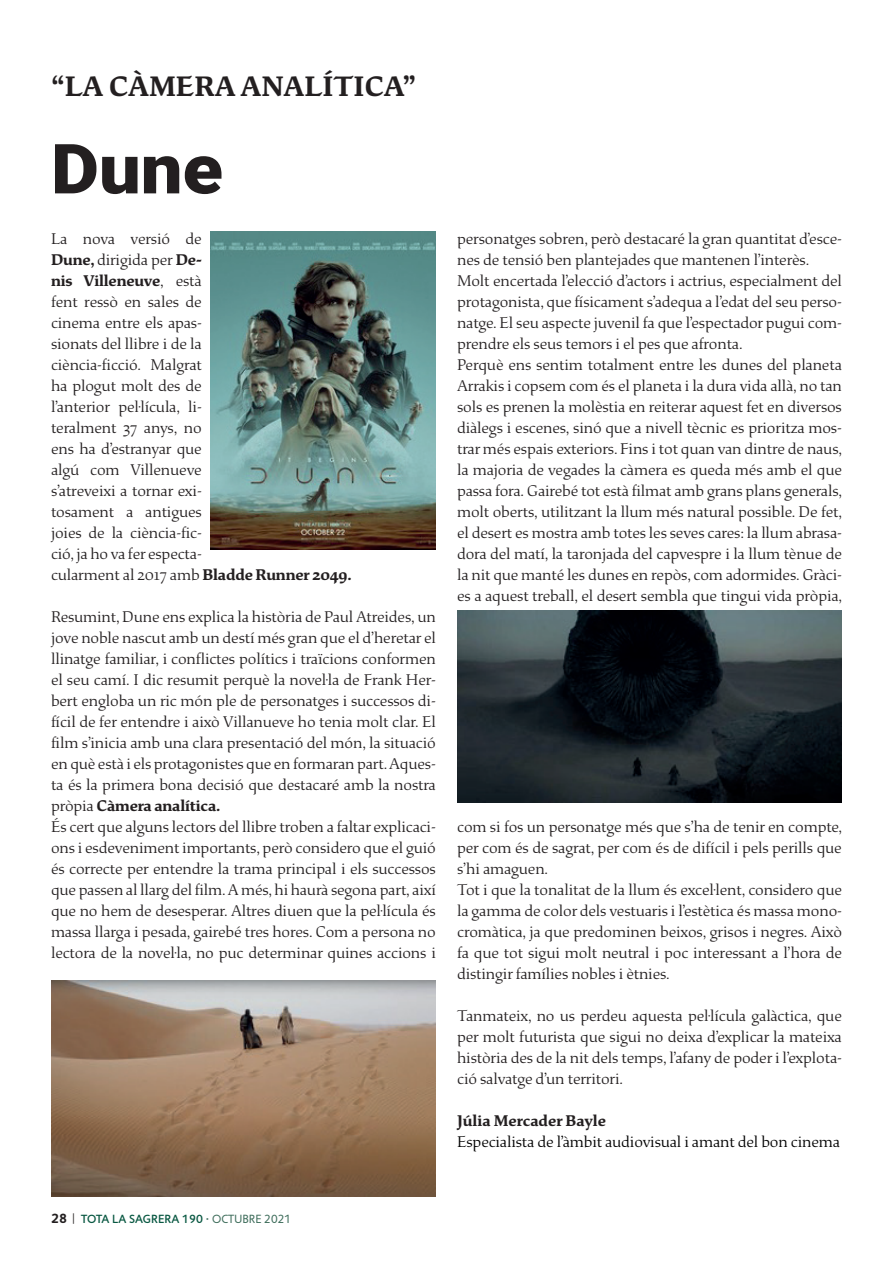
<style>
.page{position:relative;width:893px;height:1263px;background:#fff}
.page>*{position:absolute;margin:0;border:0;box-sizing:border-box;transform-origin:0 0}
.t1{font:900 69.15px "Roboto";color:#231f20;scale:1.07 1}
.t2{font:700 30px "Study";color:#231f20}
.t3{font:300 16.5px/21px "Study";letter-spacing:-.01em;color:#231f20}
.t4{font:300 16.5px "Study";letter-spacing:-.01em;color:#000}
.t5{font:700 16.5px "Study";color:#231f20}
.t6{font:500 12px "Jigsaw";letter-spacing:.01em;color:#095842}
.s1{font-weight:700}
.s2{font-weight:700;font-size:13.5px;color:#231f20}
.s3{font-weight:300;font-size:12.75px;color:#231f20}
.s4{font-weight:700;color:#3e6d5b}
.s5{font-weight:400;color:#3e6d5b}
</style>
<div class="page">
<img style="left:210px;top:232px;width:226px;height:318px">
<img style="left:51px;top:981px;width:385px;height:215px">
<img style="left:457px;top:610px;width:385px;height:193px">
<h2 class="t2" style="left:51px;top:69px;width:367px">“LA CÀMERA ANALÍTICA”</h2>
<h1 class="t1" style="left:51px;top:120px;width:162px">Dune</h1>
<p class="t3" style="left:51px;top:228px;width:302px">La nova versió de<br><span class="s1">Dune,</span> dirigida per <span class="s1">De-<br>nis Villeneuve</span>, està<br>fent ressò en sales de<br>cinema entre els apas-<br>sionats del llibre i de la<br>ciència-ficció. Malgrat<br>ha plogut molt des de<br>l’anterior pel·lícula, li-<br>teralment 37 anys, no<br>ens ha d’estranyar que<br>algú com Villenueve<br>s’atreveixi a tornar exi-<br>tosament a antigues<br>joies de la ciència-fic-<br>ció, ja ho va fer especta-<br>cularment al 2017 amb <span class="s1">Bladde Runner 2049.</span></p>
<p class="t3" style="left:51px;top:606px;width:386px">Resumint, Dune ens explica la història de Paul Atreides, un jove noble nascut amb un destí més gran que el d’heretar el llinatge familiar, i conflictes polítics i traïcions conformen el seu camí. I dic resumit perquè la novel·la de Frank Her&shy;bert engloba un ric món ple de personatges i successos di&shy;fícil de fer entendre i això Villanueve ho tenia molt clar. El film s’inicia amb una clara presentació del món, la situació en què està i els protagonistes que en formaran part. Aques&shy;ta és la primera bona decisió que destacaré amb la nostra pròpia <span class="s1">Càmera analítica.<br></span>És cert que alguns lectors del llibre troben a faltar explicaci&shy;ons i esdeveniment importants, però considero que el guió és correcte per entendre la trama principal i els successos que passen al llarg del film. A més, hi haurà segona part, així que no hem de desesperar. Altres diuen que la pel·lícula és massa llarga i pesada, gairebé tres hores. Com a persona no lectora de la novel·la, no puc determinar quines accions i</p>
<p class="t3" style="left:457px;top:228px;width:387px">personatges sobren, però destacaré la gran quantitat d’esce&shy;nes de tensió ben plantejades que mantenen l’interès.<br>Molt encertada l’elecció d’actors i actrius, especialment del protagonista, que físicament s’adequa a l’edat del seu perso&shy;natge. El seu aspecte juvenil fa que l’espectador pugui com&shy;prendre els seus temors i el pes que afronta.<br>Perquè ens sentim totalment entre les dunes del planeta Arrakis i copsem com és el planeta i la dura vida allà, no tan sols es prenen la molèstia en reiterar aquest fet en diversos diàlegs i escenes, sinó que a nivell tècnic es prioritza mos&shy;trar més espais exteriors. Fins i tot quan van dintre de naus, la majoria de vegades la càmera es queda més amb el que passa fora. Gairebé tot està filmat amb grans plans generals, molt oberts, utilitzant la llum més natural possible. De fet, el desert es mostra amb totes les seves cares: la llum abrasa&shy;dora del matí, la taronjada del capvespre i la llum tènue de la nit que manté les dunes en repòs, com adormides. Gràci&shy;es a aquest treball, el desert sembla que tingui vida pròpia,</p>
<p class="t3" style="left:457px;top:816px;width:387px">com si fos un personatge més que s’ha de tenir en compte, per com és de sagrat, per com és de difícil i pels perills que s’hi amaguen.<br>Tot i que la tonalitat de la llum és excel·lent, considero que la gamma de color dels vestuaris i l’estètica és massa mono&shy;cromàtica, ja que predominen beixos, grisos i negres. Això fa que tot sigui molt neutral i poc interessant a l’hora de distingir famílies nobles i ètnies.</p>
<p class="t3" style="left:457px;top:1005px;width:386px;text-align:justify">Tanmateix, no us perdeu aquesta pel·lícula galàctica, que per molt futurista que sigui no deixa d’explicar la mateixa història des de la nit dels temps, l’afany de poder i l’explota&shy;ció salvatge d’un territori.</p>
<p class="t5" style="left:457px;top:1111px;width:150px">Júlia Mercader Bayle</p>
<p class="t4" style="left:457px;top:1132px;width:384px">Especialista de l’àmbit audiovisual i amant del bon cinema</p>
<p class="t6" style="left:51px;top:1212px;width:242px"><span class="s2">28</span> <span class="s3">|</span> TOTA LA SAGRERA 190 <span class="s4">·</span> <span class="s5">OCTUBRE 2021</span></p>
</div>
